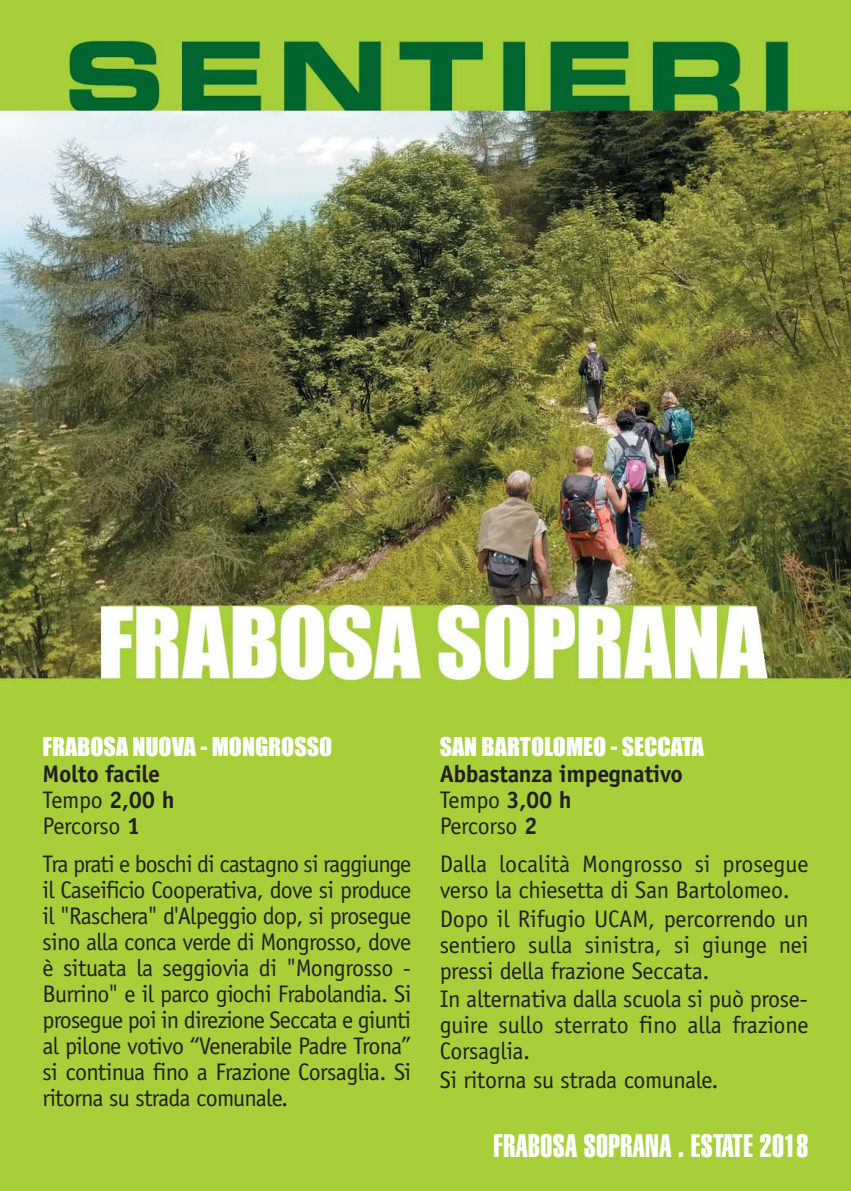
<style>
.page{position:relative;width:851px;height:1191px;background:#fff}
.page>*{position:absolute;margin:0;border:0;box-sizing:border-box;transform-origin:0 0}
.t1{font:32px "Helvetica Extra Compressed";letter-spacing:.015em;color:#fff}
.t2{font:24px/26px "Officina Sans";letter-spacing:-.015em;color:#231f20;text-align:justify}
.t3{font:700 24px/26px "Officina Sans";letter-spacing:-.015em;color:#231f20}
.t4{font:24px "Impact";color:#fff}
.s1{font-weight:400}
</style>
<div class="page">
<img style="left:0;top:0;width:850px;height:1191px">
<p class="t4" style="left:43px;top:739px;width:291px">FRABOSA NUOVA - MONGROSSO</p>
<p class="t3" style="left:43px;top:763px;width:133px">Molto facile<br><span class="s1">Tempo</span> 2,00 h<br><span class="s1">Percorso</span> 1</p>
<p class="t2" style="left:43px;top:852px;width:370px">Tra prati e boschi di castagno si raggiunge il Caseificio Cooperativa, dove si produce il "Raschera" d'Alpeggio dop, si prosegue sino alla conca verde di Mongrosso, dove è situata la seggiovia di "Mongrosso - Burrino" e il parco giochi Frabolandia. Si prosegue poi in direzione Seccata e giunti al pilone votivo “Venerabile Padre Trona” si continua fino a Frazione Corsaglia. Si ritorna su strada comunale.</p>
<p class="t4" style="left:439px;top:739px;width:266px">SAN BARTOLOMEO - SECCATA</p>
<p class="t3" style="left:439px;top:763px;width:244px">Abbastanza impegnativo<br><span class="s1">Tempo</span> 3,00 h<br><span class="s1">Percorso</span> 2</p>
<p class="t2" style="left:439px;top:852px;width:370px">Dalla località Mongrosso si prosegue verso la chiesetta di San Bartolomeo.</p>
<p class="t2" style="left:439px;top:907px;width:370px">Dopo il Rifugio UCAM, percorrendo un sentiero sulla sinistra, si giunge nei pressi della frazione Seccata.</p>
<p class="t2" style="left:439px;top:988px;width:370px">In alternativa dalla scuola si può prose&shy;guire sullo sterrato fino alla frazione Corsaglia.</p>
<p class="t2" style="left:439px;top:1069px;width:280px">Si ritorna su strada comunale.</p>
<h1 class="t1" style="left:493px;top:1134px;width:316px">FRABOSA SOPRANA . ESTATE 2018</h1>
</div>
